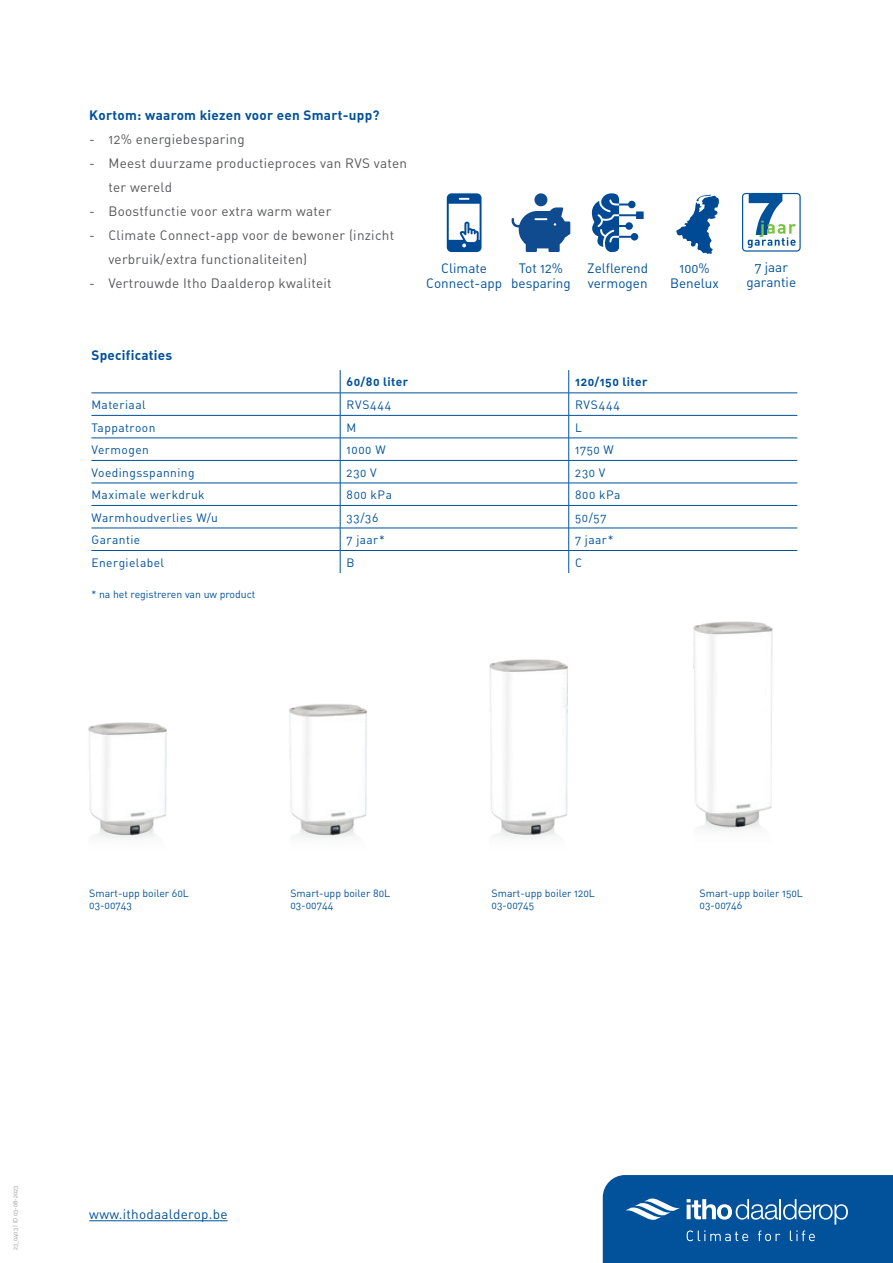
<style>
.page{position:relative;width:893px;height:1263px;background:#fff}
.page>*{position:absolute;margin:0;border:0;box-sizing:border-box;transform-origin:0 0}
.t1{font:13.5px/24px "DIN Regular Alternate";letter-spacing:.02em;color:#57585a}
.Body{font:13.5px/15px "DIN Regular Alternate";color:#01519b;text-align:center}
.kop2{font:13.5px "DIN Bold Alternate";letter-spacing:.02em;color:#01519b}
.Body-2{font:13.5px "DIN Regular Alternate";letter-spacing:.02em;color:#01519b}
.C-Tabelbody{font:12px "DIN Regular Alternate";letter-spacing:.04em;color:#01519b}
.C-Tabelkop{font:12px "DIN Bold Alternate";letter-spacing:.035em;color:#01519b}
.Onderschrift{font:10.5px "DIN Regular Alternate";color:#01519b}
.Artikelnummer{font:6px "DIN Regular Alternate";color:#939598}
</style>
<div class="page">
<hr style="left:89px;top:1220px;width:139px;height:1px;background:#01519b">
<svg style="left:603px;top:1175px;width:290px;height:88px;background:#135da2"></svg>
<hr style="left:91px;top:393px;width:249px;height:1px;background:#01519b">
<hr style="left:340px;top:393px;width:229px;height:1px;background:#01519b">
<hr style="left:569px;top:393px;width:228px;height:1px;background:#01519b">
<hr style="left:91px;top:415px;width:249px;height:1px;background:#01519b">
<hr style="left:340px;top:415px;width:229px;height:1px;background:#01519b">
<hr style="left:569px;top:415px;width:228px;height:1px;background:#01519b">
<hr style="left:91px;top:438px;width:249px;height:1px;background:#01519b">
<hr style="left:340px;top:438px;width:229px;height:1px;background:#01519b">
<hr style="left:569px;top:438px;width:228px;height:1px;background:#01519b">
<hr style="left:91px;top:460px;width:249px;height:1px;background:#01519b">
<hr style="left:340px;top:460px;width:229px;height:1px;background:#01519b">
<hr style="left:569px;top:460px;width:228px;height:1px;background:#01519b">
<hr style="left:91px;top:483px;width:249px;height:1px;background:#01519b">
<hr style="left:340px;top:483px;width:229px;height:1px;background:#01519b">
<hr style="left:569px;top:483px;width:228px;height:1px;background:#01519b">
<hr style="left:91px;top:505px;width:249px;height:1px;background:#01519b">
<hr style="left:340px;top:505px;width:229px;height:1px;background:#01519b">
<hr style="left:569px;top:505px;width:228px;height:1px;background:#01519b">
<hr style="left:91px;top:528px;width:249px;height:1px;background:#01519b">
<hr style="left:340px;top:528px;width:229px;height:1px;background:#01519b">
<hr style="left:569px;top:528px;width:228px;height:1px;background:#01519b">
<hr style="left:91px;top:550px;width:249px;height:1px;background:#01519b">
<hr style="left:340px;top:550px;width:229px;height:1px;background:#01519b">
<svg style="left:340px;top:370px;width:1px;height:203px"></svg>
<hr style="left:569px;top:550px;width:228px;height:1px;background:#01519b">
<svg style="left:568px;top:370px;width:1px;height:203px"></svg>
<img style="left:88px;top:722px;width:79px;height:116px">
<img style="left:289px;top:704px;width:79px;height:134px">
<img style="left:489px;top:659px;width:79px;height:178px">
<img style="left:693px;top:621px;width:80px;height:209px">
<svg style="left:447px;top:193px;width:34px;height:59px"></svg>
<svg style="left:676px;top:195px;width:43px;height:59px"></svg>
<svg style="left:742px;top:193px;width:59px;height:59px"></svg>
<svg style="left:591px;top:193px;width:53px;height:59px"></svg>
<div style="left:534px;top:193px;width:13px;height:13px;background:#104a8f;border-radius:50%"></div>
<svg style="left:512px;top:207px;width:58px;height:45px"></svg>
<p class="kop2" style="left:89px;top:106px;width:292px">Kortom: waarom kiezen voor een Smart-upp?</p>
<p class="t1" style="left:89px;top:127px;width:157px">- 12% energiebesparing</p>
<p class="t1" style="left:108px;top:151px;width:300px;text-indent:-19px">- Meest duurzame productieproces van RVS vaten ter wereld</p>
<p class="t1" style="left:89px;top:199px;width:244px">- Boostfunctie voor extra warm water</p>
<p class="t1" style="left:108px;top:223px;width:287px;text-indent:-19px">- Climate Connect-app voor de bewoner (inzicht verbruik/extra functionaliteiten)</p>
<p class="t1" style="left:89px;top:271px;width:244px">- Vertrouwde Itho Daalderop kwaliteit</p>
<p class="Body" style="left:426px;top:260px;width:77px">Climate<br>Connect-app</p>
<p class="Body" style="left:679px;top:260px;width:32px">100%</p>
<p class="Body" style="left:511px;top:260px;width:61px">Tot 12% besparing</p>
<p class="Body" style="left:587px;top:260px;width:62px;text-align:left">Zelflerend vermogen</p>
<p class="Body" style="left:670px;top:275px;width:50px">Benelux</p>
<p class="kop2" style="left:91px;top:346px;width:82px">Specificaties</p>
<p class="C-Tabelkop" style="left:347px;top:374px;width:63px">60/80 liter</p>
<p class="C-Tabelkop" style="left:575px;top:374px;width:74px">120/150 liter</p>
<p class="C-Tabelbody" style="left:91px;top:397px;width:56px">Materiaal</p>
<p class="C-Tabelbody" style="left:347px;top:397px;width:46px">RVS444</p>
<p class="C-Tabelbody" style="left:575px;top:397px;width:46px">RVS444</p>
<p class="C-Tabelbody" style="left:91px;top:420px;width:66px">Tappatroon</p>
<p class="C-Tabelbody" style="left:347px;top:420px;width:11px">M</p>
<p class="C-Tabelbody" style="left:575px;top:420px;width:8px">L</p>
<p class="C-Tabelbody" style="left:91px;top:442px;width:59px">Vermogen</p>
<p class="C-Tabelbody" style="left:347px;top:442px;width:41px">1000 W</p>
<p class="C-Tabelbody" style="left:575px;top:442px;width:40px">1750 W</p>
<p class="C-Tabelbody" style="left:91px;top:465px;width:105px">Voedingsspanning</p>
<p class="C-Tabelbody" style="left:347px;top:465px;width:32px">230 V</p>
<p class="C-Tabelbody" style="left:575px;top:465px;width:32px">230 V</p>
<p class="C-Tabelbody" style="left:91px;top:487px;width:115px">Maximale werkdruk</p>
<p class="C-Tabelbody" style="left:347px;top:487px;width:47px">800 kPa</p>
<p class="C-Tabelbody" style="left:575px;top:487px;width:47px">800 kPa</p>
<p class="C-Tabelbody" style="left:91px;top:510px;width:128px">Warmhoudverlies W/u</p>
<p class="C-Tabelbody" style="left:347px;top:510px;width:33px">33/36</p>
<p class="C-Tabelbody" style="left:575px;top:510px;width:33px">50/57</p>
<p class="C-Tabelbody" style="left:91px;top:532px;width:50px">Garantie</p>
<p class="C-Tabelbody" style="left:347px;top:532px;width:40px">7 jaar*</p>
<p class="C-Tabelbody" style="left:575px;top:532px;width:40px">7 jaar*</p>
<p class="C-Tabelbody" style="left:91px;top:555px;width:74px">Energielabel</p>
<p class="C-Tabelbody" style="left:347px;top:555px;width:10px">B</p>
<p class="C-Tabelbody" style="left:575px;top:555px;width:9px">C</p>
<p class="Onderschrift" style="left:91px;top:588px;width:166px">* na het registreren van uw product</p>
<p class="Body" style="left:755px;top:260px;width:35px">7 jaar</p>
<p class="Body" style="left:746px;top:274px;width:51px">garantie</p>
<p class="Onderschrift" style="left:89px;top:886px;width:101px">Smart-upp boiler 60L</p>
<p class="Onderschrift" style="left:89px;top:899px;width:44px">03-00743</p>
<p class="Onderschrift" style="left:290px;top:886px;width:101px">Smart-upp boiler 80L</p>
<p class="Onderschrift" style="left:290px;top:899px;width:44px">03-00744</p>
<p class="Onderschrift" style="left:492px;top:886px;width:105px">Smart-upp boiler 120L</p>
<p class="Onderschrift" style="left:492px;top:899px;width:44px">03-00745</p>
<p class="Onderschrift" style="left:700px;top:886px;width:105px">Smart-upp boiler 150L</p>
<p class="Onderschrift" style="left:700px;top:899px;width:44px">03-00746</p>
<p class="Artikelnummer" style="left:12px;top:1250px;width:66px;rotate:-90deg">23_0403 | ID 03-08-2023</p>
<p class="Body-2" style="left:89px;top:1206px;width:140px">www.ithodaalderop.be</p>
</div>
